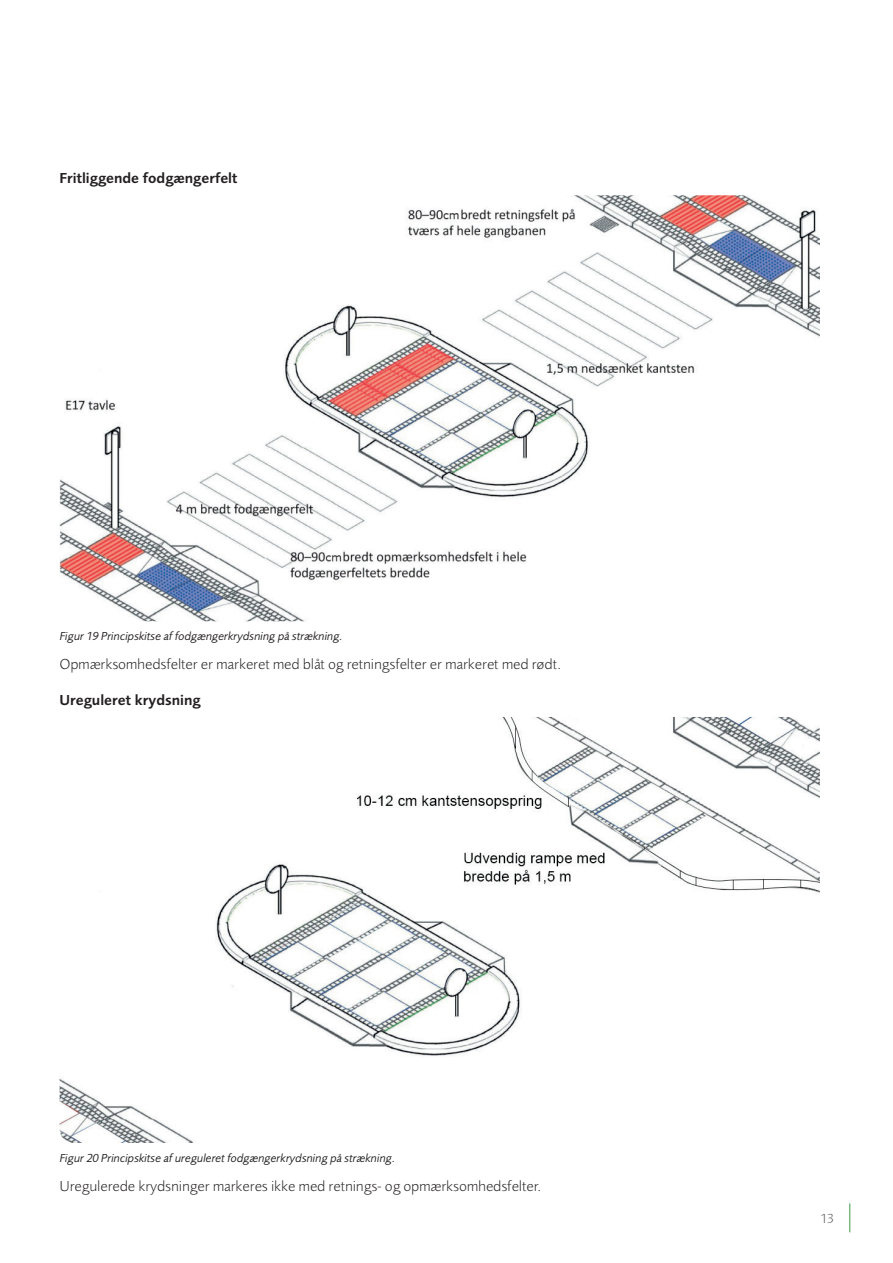
<style>
.page{position:relative;width:893px;height:1263px;background:#fff}
.page>*{position:absolute;margin:0;border:0;box-sizing:border-box;transform-origin:0 0}
.t1{font:300 15px "Foundry Sans";color:#231f20}
.t2{font:15px "Foundry Sans Demi";color:#231f20}
.t3{font:300 13.5px "Foundry Sans";color:#57585a}
.t4{font:italic 12px "Foundry Sans";color:#231f20}
</style>
<div class="page">
<svg style="left:849px;top:1203px;width:1px;height:29px"></svg>
<img style="left:60px;top:195px;width:760px;height:426px">
<img style="left:60px;top:717px;width:760px;height:426px">
<p class="t2" style="left:60px;top:169px;width:179px">Fritliggende fodgængerfelt</p>
<p class="t4" style="left:60px;top:629px;width:285px">Figur 19 Principskitse af fodgængerkrydsning på strækning.</p>
<p class="t1" style="left:60px;top:655px;width:503px">Opmærksomhedsfelter er markeret med blåt og retningsfelter er markeret med rødt.</p>
<p class="t2" style="left:60px;top:691px;width:143px">Ureguleret krydsning</p>
<p class="t4" style="left:60px;top:1151px;width:337px">Figur 20 Principskitse af ureguleret fodgængerkrydsning på strækning.</p>
<p class="t1" style="left:60px;top:1177px;width:483px">Uregulerede krydsninger markeres ikke med retnings- og opmærksomhedsfelter.</p>
<p class="t3" style="left:820px;top:1210px;width:15px">13</p>
</div>
